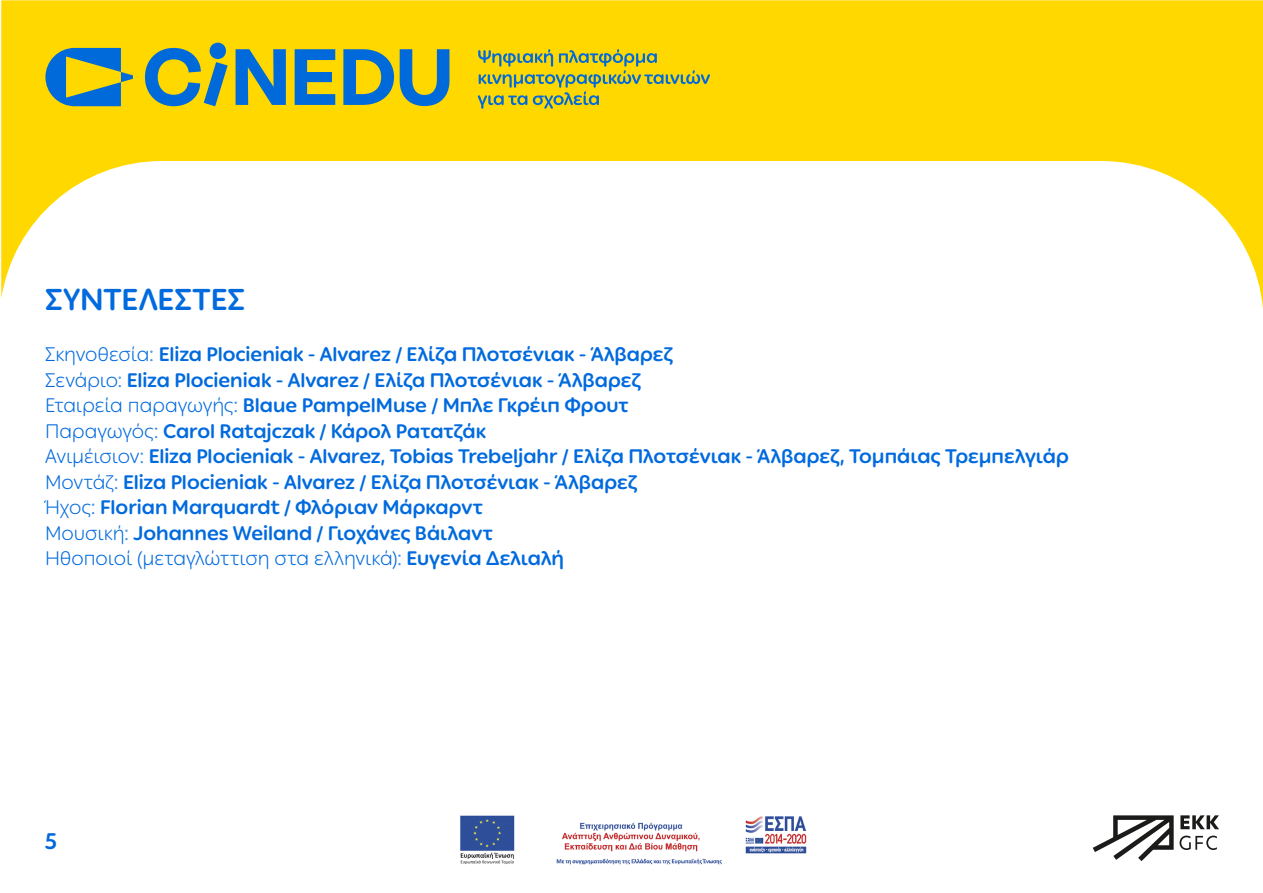
<style>
.page{position:relative;width:1263px;height:893px;background:#fff}
.page>*{position:absolute;margin:0;border:0;box-sizing:border-box;transform-origin:0 0}
.t1{font:700 30px "Ping Round LCG";color:#006ade}
.t2{font:700 22.5px "Ping Round LCG";color:#006adb}
.t3{font:700 19.5px/25.5px "Ping Round LCG";color:#006ade}
.s1{font-weight:300}
</style>
<div class="page">
<svg style="left:1093px;top:815px;width:126px;height:46px"></svg>
<svg style="left:1px;top:0;width:1262px;height:309px"></svg>
<svg style="left:45px;top:48px;width:88px;height:58px;background:#789d73"></svg>
<svg style="left:145px;top:43px;width:83px;height:63px;background:#8da661"></svg>
<svg style="left:236px;top:49px;width:50px;height:56px;background:#538e93"></svg>
<svg style="left:295px;top:49px;width:40px;height:56px;background:#508c95"></svg>
<svg style="left:343px;top:49px;width:51px;height:56px;background:#639485"></svg>
<svg style="left:400px;top:49px;width:49px;height:57px;background:#759c76"></svg>
<svg style="left:478px;top:49px;width:232px;height:60px;background:#cfc328"></svg>
<img style="left:460px;top:815px;width:347px;height:50px">
<h1 class="t1" style="left:45px;top:276px;width:201px">ΣΥΝΤΕΛΕΣΤΕΣ</h1>
<p class="t3" style="left:45px;top:341px;width:1025px"><span class="s1">Σκηνοθεσία:</span> Eliza Plocieniak - Alvarez / Ελίζα Πλοτσένιακ - Άλβαρεζ<br><span class="s1">Σενάριο:</span> Eliza Plocieniak - Alvarez / Ελίζα Πλοτσένιακ - Άλβαρεζ<br><span class="s1">Εταιρεία παραγωγής:</span> Blaue PampelMuse / Μπλε Γκρέιπ Φρουτ<br><span class="s1">Παραγωγός:</span> Carol Ratajczak / Κάρολ Ρατατζάκ<br><span class="s1">Ανιμέισιον:</span> Eliza Plocieniak - Alvarez, Tobias Trebeljahr / Ελίζα Πλοτσένιακ - Άλβαρεζ, Τομπάιας Τρεμπελγιάρ <span class="s1">Μοντάζ:</span> Eliza Plocieniak - Alvarez / Ελίζα Πλοτσένιακ - Άλβαρεζ<br><span class="s1">Ήχος:</span> Florian Marquardt / Φλόριαν Μάρκαρντ<br><span class="s1">Μουσική:</span> Johannes Weiland / Γιοχάνες Βάιλαντ<br><span class="s1">Ηθοποιοί (μεταγλώττιση στα ελληνικά):</span> Ευγενία Δελιαλή</p>
<p class="t2" style="left:45px;top:824px;width:14px">5</p>
</div>
